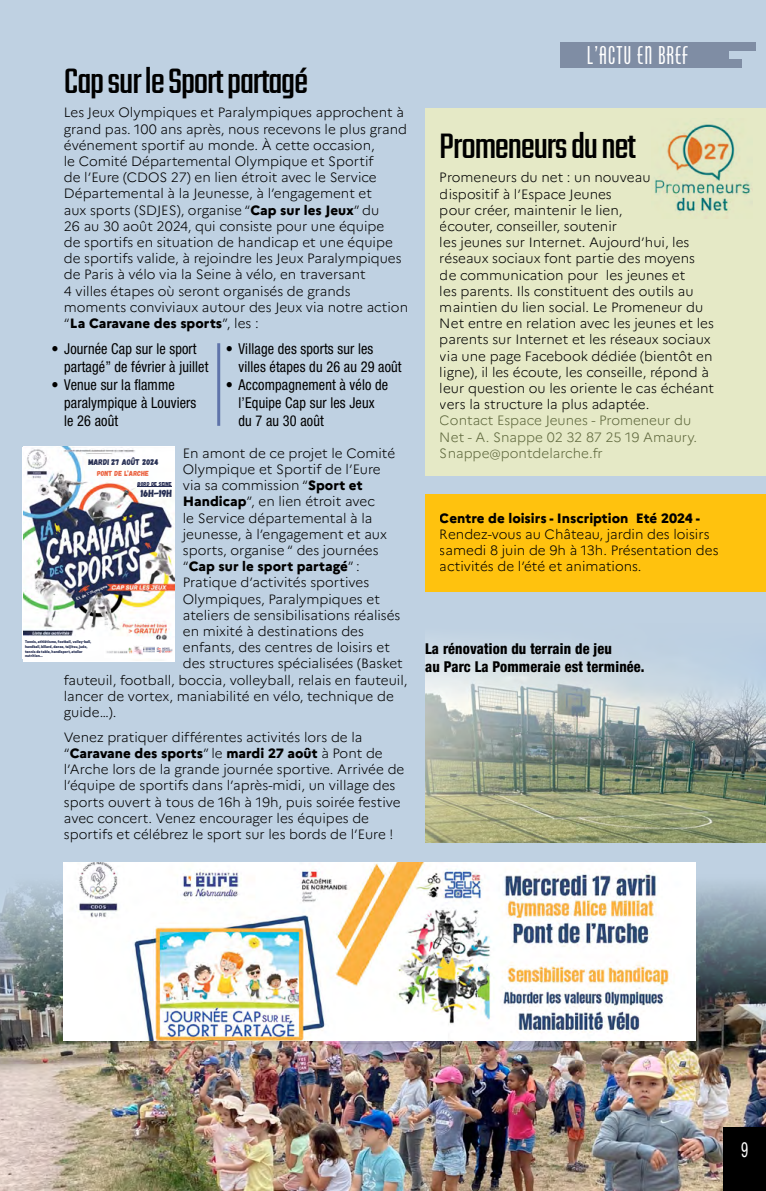
<style>
.page{position:relative;width:766px;height:1191px;background:#fff}
.page>*{position:absolute;margin:0;border:0;box-sizing:border-box;transform-origin:0 0}
.t1{font:39px "Teko";letter-spacing:-.03em;color:#000}
.t2{font:24px "Cg Phenix American";letter-spacing:.025em;color:#fff}
.t3{font:condensed 21px "Helvetica Neue LT Std";color:#fff;scale:.7 1}
.t4{font:condensed 15px/18px "Helvetica Neue LT Std";letter-spacing:.01em;color:#000;scale:.95 1}
.t5{font:800 condensed 15px/18px "Helvetica Neue LT Std";letter-spacing:.01em;color:#000;scale:.95 1}
.t6{font:300 13.5px/16.2px "Marianne";color:#000}
.t7{font:300 13.5px/16.2px "Marianne";color:#6a724f}
.t8{font:800 13.5px "Marianne";color:#000}
.t9{font:10.2px "Gagalin";color:#252e52}
.t10{font:8.25px "Gagalin";color:#252e52}
.t11{font:7.2px "Gagalin";color:#eb6442}
.t12{font:5.7px "Gagalin";color:#282e54}
.t13{font:4.2px "Bryndan Write";color:#fff}
.t14{font:800 3.6px/4.7px "Cooper Hewitt";color:#252e52}
.s1{font-weight:800}
.s2{font-weight:300}
.s3{font-family:"Noto Sans Gurmukhi"}
</style>
<div class="page">
<div style="left:0;top:0;width:765px;height:1191px;background:#bfd1e2"></div>
<img style="left:0;top:874px;width:765px;height:317px">
<img style="left:425px;top:642px;width:340px;height:200px">
<div style="left:425px;top:108px;width:340px;height:367px;background:#e5e9c6"></div>
<div style="left:425px;top:495px;width:340px;height:97px;background:#ffc20e"></div>
<img style="left:654px;top:124px;width:98px;height:95px">
<hr style="left:217px;top:343px;width:3px;height:83px;background:#5f74aa">
<img style="left:23px;top:447px;width:151px;height:213px">
<div style="left:104px;top:640px;width:70px;height:18px;background:#fff"></div>
<img style="left:156px;top:647px;width:16px;height:6px">
<svg style="left:134px;top:646px;width:21px;height:9px"></svg>
<img style="left:106px;top:647px;width:26px;height:7px">
<hr style="left:137px;top:487px;width:35px;height:1px;background:#282e54">
<img style="left:64px;top:862px;width:631px;height:178px">
<div style="left:723px;top:1127px;width:42px;height:64px;background:#000"></div>
<div style="left:560px;top:43px;width:154px;height:25px;background:#7f8da4"></div>
<div style="left:712px;top:43px;width:43px;height:8px;background:#7f8da4"></div>
<div style="left:712px;top:51px;width:16px;height:9px;background:#7f8da4"></div>
<div style="left:712px;top:60px;width:29px;height:8px;background:#7f8da4"></div>
<h1 class="t1" style="left:64px;top:59px;width:246px">Cap sur le Sport partagé</h1>
<p class="t6" style="left:64px;top:103px;width:345px">Les Jeux Olympiques et Paralympiques approchent à grand pas. 100 ans après, nous recevons le plus grand événement sportif au monde. À cette occasion,<br>le Comité Départemental Olympique et Sportif<br>de l’Eure (CDOS 27) en lien étroit avec le Service Départemental à la Jeunesse, à l’engagement et<br>aux sports (SDJES), organise “<span class="s1">Cap sur les Jeux</span>” du<br>26 au 30 août 2024, qui consiste pour une équipe<br>de sportifs en situation de handicap et une équipe de sportifs valide, à rejoindre les Jeux Paralympiques de Paris à vélo via la Seine à vélo, en traversant<br>4 villes étapes où seront organisés de grands moments conviviaux autour des Jeux via notre action “<span class="s1">La Caravane des sports</span>”, les :</p>
<p class="t4" style="left:64px;top:339px;width:153px;text-indent:-13px">• Journée Cap sur le sport partagé” de février à juillet</p>
<p class="t4" style="left:64px;top:375px;width:141px;text-indent:-13px">• Venue sur la flamme paralympique à Louviers le 26 août</p>
<p class="t4" style="left:238px;top:339px;width:173px;text-indent:-13px">• Village des sports sur les villes étapes du 26 au 29 août</p>
<p class="t4" style="left:238px;top:375px;width:159px;text-indent:-13px">• Accompagnement à vélo de l’Equipe Cap sur les Jeux du 7 au 30 août</p>
<p class="t6" style="left:183px;top:444px;width:214px">En amont de ce projet le Comité</p>
<p class="t6" style="left:183px;top:460px;width:199px">Olympique et Sportif de l’Eure</p>
<p class="t6" style="left:183px;top:476px;width:181px">via sa commission “<span class="s1">Sport et</span></p>
<p class="t6" style="left:183px;top:492px;width:194px"><span class="s1">Handicap</span>”, en lien étroit avec</p>
<p class="t6" style="left:183px;top:508px;width:191px">le Service départemental à la</p>
<p class="t6" style="left:183px;top:525px;width:205px">jeunesse, à l’engagement et aux</p>
<p class="t6" style="left:183px;top:541px;width:197px">sports, organise “ des journées</p>
<p class="t8" style="left:183px;top:556px;width:178px"><span class="s2">“</span>Cap sur le sport partagé<span class="s2">” :</span></p>
<p class="t6" style="left:183px;top:573px;width:188px">Pratique d’activités sportives</p>
<p class="t6" style="left:183px;top:589px;width:198px">Olympiques, Paralympiques et</p>
<p class="t6" style="left:183px;top:606px;width:219px">ateliers de sensibilisations réalisés</p>
<p class="t6" style="left:183px;top:622px;width:183px">en mixité à destinations des</p>
<p class="t6" style="left:183px;top:638px;width:208px">enfants, des centres de loisirs et</p>
<p class="t6" style="left:183px;top:654px;width:221px">des structures spécialisées (Basket</p>
<p class="t6" style="left:64px;top:670px;width:345px">fauteuil, football, boccia, volleyball, relais en fauteuil,</p>
<p class="t6" style="left:64px;top:687px;width:331px">lancer de vortex, maniabilité en vélo, technique de</p>
<p class="t6" style="left:64px;top:703px;width:54px">guide…).</p>
<p class="t6" style="left:64px;top:727px;width:342px">Venez pratiquer différentes activités lors de la “<span class="s1">Caravane des sports</span>” le <span class="s1">mardi 27 août</span> à Pont de l’Arche lors de la grande journée sportive. Arrivée de l’équipe de sportifs dans l’après-midi, un village des sports ouvert à tous de 16h à 19h, puis soirée festive avec concert. Venez encourager les équipes de sportifs et célébrez le sport sur les bords de l’Eure !</p>
<p class="t10" style="left:88px;top:457px;width:72px">MARDI 27 AOÛT 2024</p>
<p class="t11" style="left:97px;top:469px;width:54px">PONT DE L’ARCHE</p>
<p class="t12" style="left:137px;top:481px;width:36px">BORD DE SEINE</p>
<p class="t9" style="left:141px;top:487px;width:33px">16H-19H</p>
<p class="t13" style="left:75px;top:597px;width:35px;rotate:-23deg">Et de l<span class="s3">’</span>Olympisme</p>
<p class="t14" style="left:25px;top:639px;width:68px">Tennis, athlétisme, football, volley-ball, handball, billard, danse, taijitsu, judo, tennis de table, handisport, atelier nutrition...</p>
<h2 class="t2" style="left:586px;top:41px;width:103px">L’ACTU EN BREF</h2>
<h1 class="t1" style="left:439px;top:124px;width:198px">Promeneurs du net</h1>
<p class="t6" style="left:439px;top:168px;width:276px">Promeneurs du net : un nouveau<br>dispositif à l’Espace Jeunes<br>pour créer, maintenir le lien,<br>écouter, conseiller, soutenir<br>les jeunes sur Internet. Aujourd’hui, les réseaux sociaux font partie des moyens de communication pour les jeunes et<br>les parents. Ils constituent des outils au maintien du lien social. Le Promeneur du Net entre en relation avec les jeunes et les parents sur Internet et les réseaux sociaux via une page Facebook dédiée (bientôt en ligne), il les écoute, les conseille, répond à leur question ou les oriente le cas échéant vers la structure la plus adaptée.</p>
<p class="t7" style="left:439px;top:411px;width:259px">Contact Espace Jeunes - Promeneur du<br>Net - A. Snappe 02 32 87 25 19 Amaury.<br>Snappe@pontdelarche.fr</p>
<p class="t8" style="left:439px;top:507px;width:262px">Centre de loisirs - Inscription Eté 2024 -</p>
<p class="t6" style="left:439px;top:525px;width:280px">Rendez-vous au Château, jardin des loisirs samedi 8 juin de 9h à 13h. Présentation des activités de l’été et animations.</p>
<p class="t5" style="left:425px;top:639px;width:232px">La rénovation du terrain de jeu<br>au Parc La Pommeraie est terminée.</p>
<h3 class="t3" style="left:741px;top:1137px;width:12px">9</h3>
</div>
